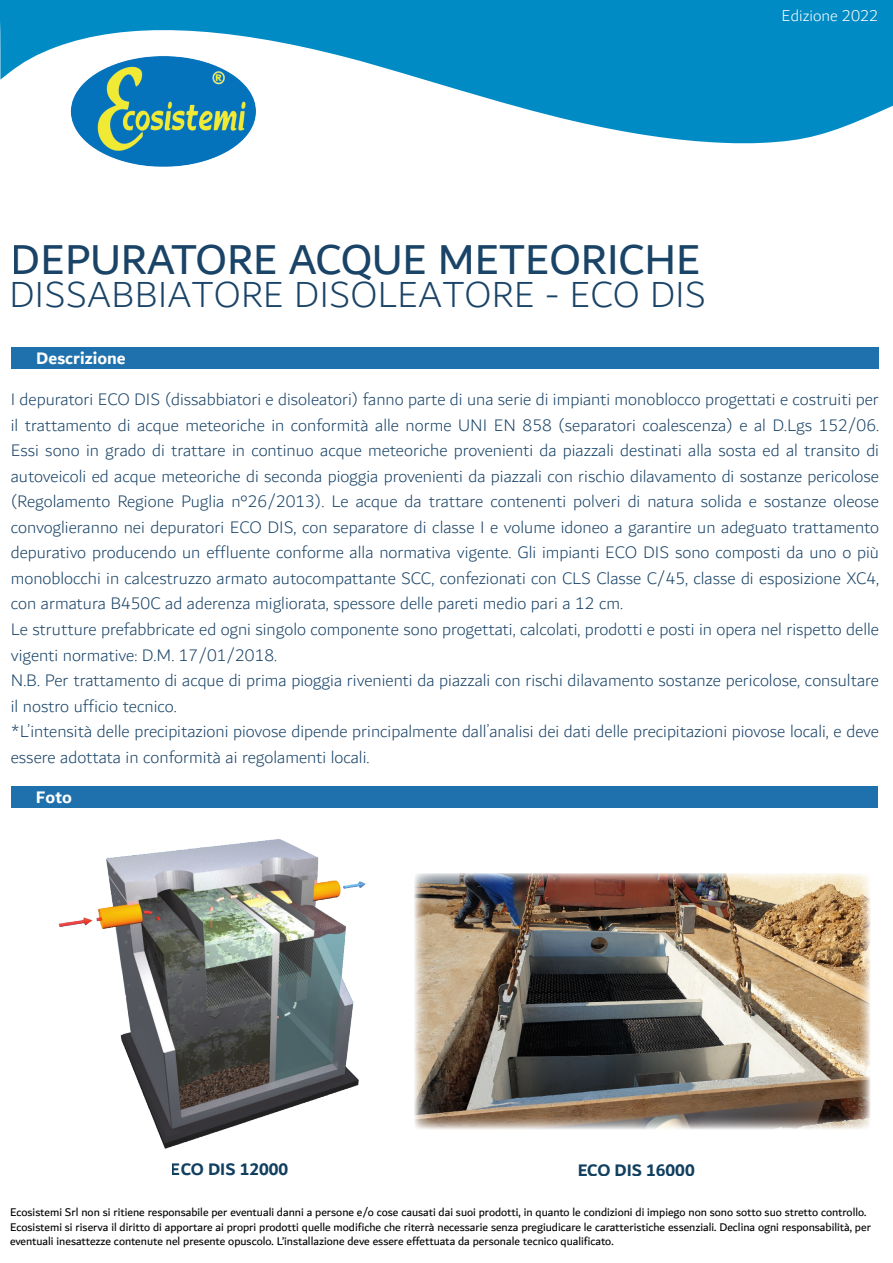
<style>
.page{position:relative;width:893px;height:1263px;background:#fff}
.page>*{position:absolute;margin:0;border:0;box-sizing:border-box;transform-origin:0 0}
.t1{font:45px "Dubai";color:#194367}
.t2{font:300 39px "Dubai";color:#194367}
.t3{font:300 18px/25.5px "Dubai";color:#194367}
.t4{font:700 18px "Dubai";color:#113f60}
.t5{font:700 18px "Dubai";color:#fff}
.t6{font:300 16.8px "Dubai";color:#fff}
.t7{font:12px/14.4px "Dubai";color:#000}
</style>
<div class="page">
<img style="left:414px;top:873px;width:457px;height:257px">
<img style="left:58px;top:839px;width:308px;height:310px">
<div style="left:11px;top:786px;width:866px;height:22px;background:#1e71ac"></div>
<div style="left:12px;top:348px;width:867px;height:21px;background:#1e71ac"></div>
<img style="left:87px;top:143px;width:153px;height:24px">
<svg style="left:0;top:0;width:893px;height:143px;fill:#018bc5"></svg>
<p class="t6" style="left:782px;top:3px;width:98px">Edizione 2022</p>
<h1 class="t1" style="left:11px;top:232px;width:691px">DEPURATORE ACQUE METEORICHE</h1>
<h2 class="t2" style="left:9px;top:265px;width:699px">DISSABBIATORE DISOLEATORE - ECO DIS</h2>
<p class="t5" style="left:36px;top:348px;width:91px">Descrizione</p>
<p class="t3" style="left:11px;top:387px;width:870px">I depuratori ECO DIS (dissabbiatori e disoleatori) fanno parte di una serie di impianti monoblocco progettati e costruiti per il trattamento di acque meteoriche in conformità alle norme UNI EN 858 (separatori coalescenza) e al D.Lgs 152/06.<br>Essi sono in grado di trattare in continuo acque meteoriche provenienti da piazzali destinati alla sosta ed al transito di autoveicoli ed acque meteoriche di seconda pioggia provenienti da piazzali con rischio dilavamento di sostanze pericolose (Regolamento Regione Puglia n°26/2013). Le acque da trattare contenenti polveri di natura solida e sostanze oleose convoglieranno nei depuratori ECO DIS, con separatore di classe I e volume idoneo a garantire un adeguato trattamento depurativo producendo un effluente conforme alla normativa vigente. Gli impianti ECO DIS sono composti da uno o più monoblocchi in calcestruzzo armato autocompattante SCC, confezionati con CLS Classe C/45, classe di esposizione XC4, con armatura B450C ad aderenza migliorata, spessore delle pareti medio pari a 12 cm.<br>Le strutture prefabbricate ed ogni singolo componente sono progettati, calcolati, prodotti e posti in opera nel rispetto delle vigenti normative: D.M. 17/01/2018.<br>N.B. Per trattamento di acque di prima pioggia rivenienti da piazzali con rischi dilavamento sostanze pericolose, consultare il nostro ufficio tecnico.<br>*L’intensità delle precipitazioni piovose dipende principalmente dall’analisi dei dati delle precipitazioni piovose locali, e deve essere adottata in conformità ai regolamenti locali.</p>
<p class="t5" style="left:36px;top:786px;width:37px">Foto</p>
<p class="t4" style="left:171px;top:1158px;width:119px">ECO DIS 12000</p>
<p class="t4" style="left:577px;top:1159px;width:119px">ECO DIS 16000</p>
<p class="t7" style="left:10px;top:1205px;width:862px">Ecosistemi Srl non si ritiene responsabile per eventuali danni a persone e/o cose causati dai suoi prodotti, in quanto le condizioni di impiego non sono sotto suo stretto controllo.<br>Ecosistemi si riserva il diritto di apportare ai propri prodotti quelle modifiche che riterrà necessarie senza pregiudicare le caratteristiche essenziali. Declina ogni responsabilità, per eventuali inesattezze contenute nel presente opuscolo. L’installazione deve essere effettuata da personale tecnico qualificato.</p>
</div>
